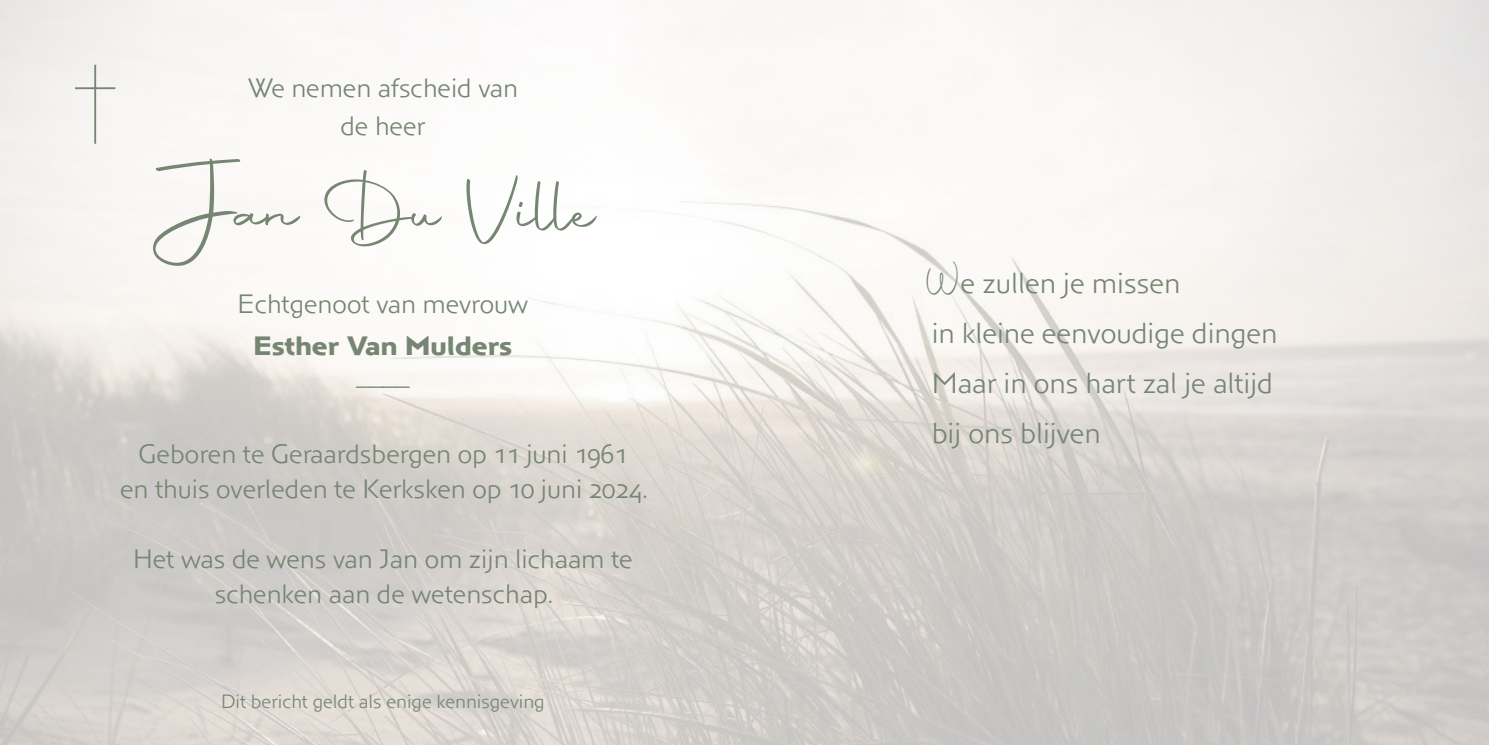
<style>
.page{position:relative;width:1489px;height:745px;background:#fff}
.page>*{position:absolute;margin:0;border:0;box-sizing:border-box;transform-origin:0 0}
.t1{font:200 92.5px "Helvetica Neue";color:#768673}
.t2{font:75px "Autography";color:#768673}
.t3{font:35px "Autography";color:#768673}
.t4{font:300 30px "Anisette Std Petite";color:#768673}
.t5{font:300 27.5px "Anisette Std Petite";color:#768673}
.t6{font:700 27.5px "Anisette Std Petite";color:#768673}
.t7{font:300 20px "Anisette Std Petite";color:#768673}
.s1{font-size:107.5px}
</style>
<div class="page">
<img style="left:0;top:0;width:1488px;height:744px">
<p class="t1" style="left:69px;top:26px;width:53px">†</p>
<p class="t5" style="left:248px;top:73px;width:272px">We nemen afscheid van</p>
<p class="t5" style="left:340px;top:111px;width:86px">de heer</p>
<p class="t2" style="left:168px;top:162px;width:430px"><span class="s1">J</span>an Du Ville</p>
<p class="t5" style="left:237px;top:288px;width:292px">Echtgenoot van mevrouw</p>
<p class="t6" style="left:253px;top:330px;width:260px">Esther Van Mulders</p>
<p class="t5" style="left:356px;top:358px;width:54px">____</p>
<p class="t5" style="left:138px;top:438px;width:490px">Geboren te Geraardsbergen op 11 juni 1961</p>
<p class="t5" style="left:120px;top:473px;width:530px">en thuis overleden te Kerksken op 10 juni 2024.</p>
<p class="t5" style="left:133px;top:543px;width:501px">Het was de wens van Jan om zijn lichaam te</p>
<p class="t5" style="left:215px;top:578px;width:340px">schenken aan de wetenschap.</p>
<p class="t7" style="left:221px;top:690px;width:325px">Dit bericht geldt als enige kennisgeving</p>
<p class="t3" style="left:926px;top:256px;width:37px">W</p>
<p class="t4" style="left:960px;top:267px;width:221px">e zullen je missen</p>
<p class="t4" style="left:931px;top:317px;width:347px">in kleine eenvoudige dingen</p>
<p class="t4" style="left:931px;top:367px;width:343px">Maar in ons hart zal je altijd</p>
<p class="t4" style="left:931px;top:417px;width:170px">bij ons blijven</p>
</div>
